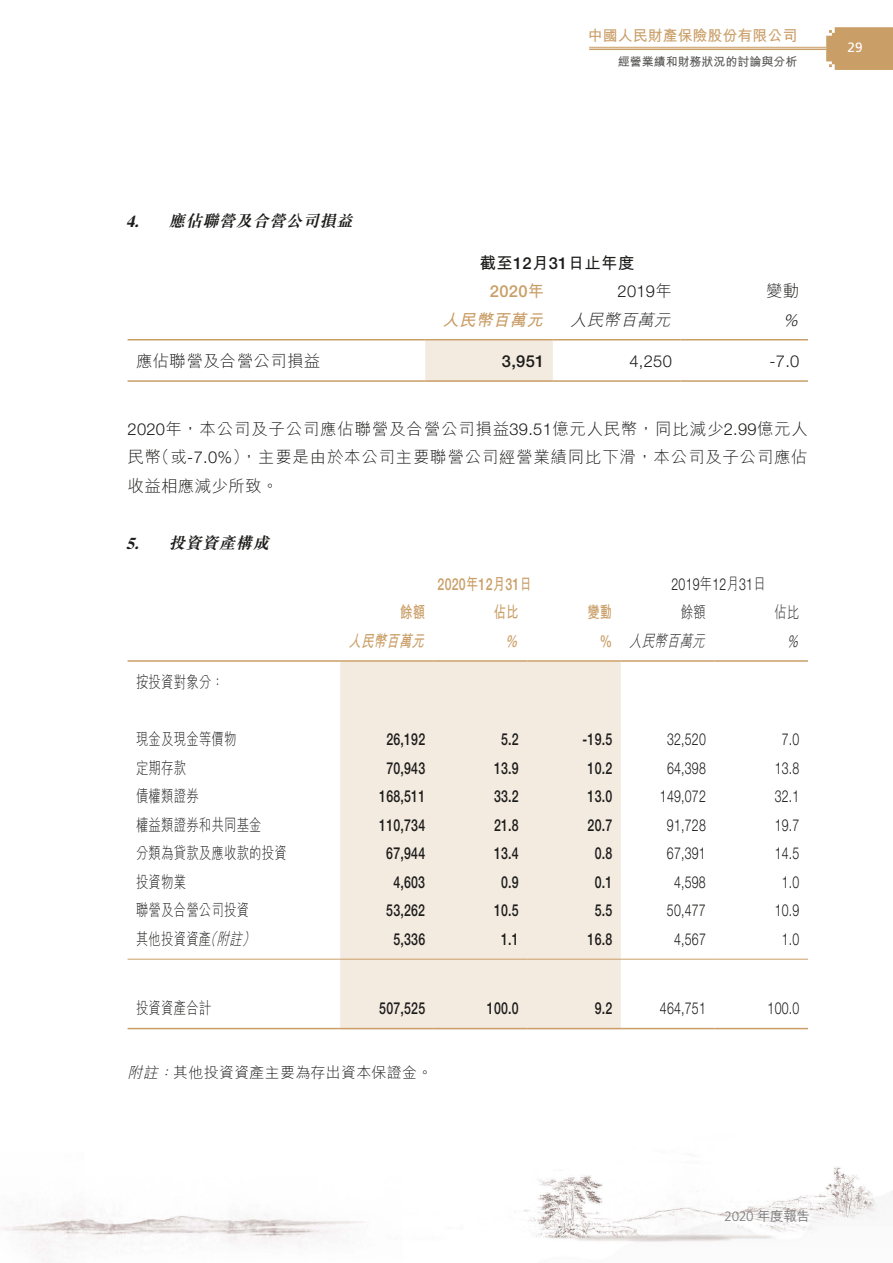
<style>
.page{position:relative;width:893px;height:1263px;background:#fff}
.page>*{position:absolute;margin:0;border:0;box-sizing:border-box;transform-origin:0 0}
.t1{font:500 16.5px "Helvetica Neue LT Std";letter-spacing:.015em;color:#1c1c1b;scale:.75 1}
.t2{font:300 16.5px/28.5px "M Hei HK";letter-spacing:.015em;color:#1c1c1b;text-align:justify}
.t3{font:300 16.5px "Helvetica Neue LT Std";letter-spacing:.015em;color:#1c1c1b;scale:.75 1}
.t4{font:300 16.5px "M Hei HK";letter-spacing:.015em;color:#1c1c1b;scale:.75 1}
.t5{font:italic 700 16.5px "M Sung HK";color:#1c1c1b}
.t6{font:300 16.5px "Helvetica Neue LT Std";letter-spacing:.015em;color:#1c1c1b}
.t7{font:700 16.5px "M Hei HK";letter-spacing:.015em;color:#1c1c1b}
.t8{font:500 16.5px "Helvetica Neue LT Std";letter-spacing:.015em;color:#ca9e67;scale:.75 1}
.t9{font:italic 300 16.5px "M Hei HK";color:#1c1c1b;scale:.75 1}
.t10{font:italic 700 16.5px "M Hei HK";color:#ca9e67}
.t11{font:italic 300 16.5px "M Hei HK";color:#1c1c1b}
.t12{font:700 16.5px "M Hei HK";color:#ca9e67;scale:.75 1}
.t13{font:italic 700 16.5px "M Hei HK";color:#ca9e67;scale:.75 1}
.t14{font:500 16.5px "Helvetica Neue LT Std";letter-spacing:.015em;color:#ca9e67}
.t15{font:500 16.5px "Helvetica Neue LT Std";letter-spacing:.015em;color:#1c1c1b}
.t16{font:italic 300 16.5px "Helvetica Neue LT Std";color:#1c1c1b}
.t17{font:italic 500 16.5px "Helvetica Neue LT Std";color:#ca9e67;scale:.75 1}
.t18{font:italic 300 16.5px "Helvetica Neue LT Std";color:#1c1c1b;scale:.75 1}
.t19{font:300 15px "M Hei HK";letter-spacing:.015em;color:#1c1c1b}
.t20{font:700 15px "M Hei HK";letter-spacing:-.005em;color:#ca9e67}
.t21{font:300 13.5px "Frutiger LT Std";color:#7c7b7b}
.t22{font:13.5px "Frutiger LT Std";color:#fff}
.t23{font:700 12px "M Hei HK";letter-spacing:-.005em;color:#575756}
.s1{font-family:"Times LT Std"}
.s2{font-family:"Helvetica Neue LT Std";font-weight:500}
.s3{font-family:"M Hei HK";font-weight:700}
.s4{font-family:"M Hei HK"}
.s5{font-family:"Helvetica Neue LT Std"}
.s6{font-family:"Helvetica Neue LT Std";font-weight:500;font-style:normal;color:#ca9e67}
.s7{font-style:italic}
.s8{font-family:"M Hei HK";font-weight:500}
</style>
<div class="page">
<img style="left:0;top:46px;width:893px;height:1216px">
<svg style="left:826px;top:27px;width:67px;height:43px;background:#cca26e"></svg>
<hr style="left:589px;top:47px;width:237px;height:1px;background:#ca9e67">
<hr style="left:589px;top:49px;width:237px;height:1px;background:#ca9e67">
<div style="left:425px;top:340px;width:128px;height:40px;background:#f4ebe0"></div>
<hr style="left:128px;top:339px;width:297px;height:1px;background:#ca9e67">
<hr style="left:425px;top:339px;width:128px;height:1px;background:#ca9e67">
<hr style="left:553px;top:339px;width:127px;height:1px;background:#ca9e67">
<hr style="left:680px;top:339px;width:128px;height:1px;background:#ca9e67">
<hr style="left:128px;top:380px;width:297px;height:2px;background:#ca9e67">
<hr style="left:425px;top:380px;width:128px;height:2px;background:#ca9e67">
<hr style="left:553px;top:380px;width:127px;height:2px;background:#ca9e67">
<hr style="left:680px;top:380px;width:128px;height:2px;background:#ca9e67">
<div style="left:340px;top:662px;width:281px;height:366px;background:#f4ebe0"></div>
<hr style="left:128px;top:660px;width:212px;height:2px;background:#ca9e67">
<hr style="left:340px;top:660px;width:94px;height:2px;background:#ca9e67">
<hr style="left:434px;top:660px;width:93px;height:2px;background:#ca9e67">
<hr style="left:527px;top:660px;width:94px;height:2px;background:#ca9e67">
<hr style="left:621px;top:660px;width:93px;height:2px;background:#ca9e67">
<hr style="left:714px;top:660px;width:94px;height:2px;background:#ca9e67">
<hr style="left:128px;top:959px;width:212px;height:1px;background:#ca9e67">
<hr style="left:340px;top:959px;width:94px;height:1px;background:#ca9e67">
<hr style="left:434px;top:959px;width:93px;height:1px;background:#ca9e67">
<hr style="left:527px;top:959px;width:94px;height:1px;background:#ca9e67">
<hr style="left:621px;top:959px;width:93px;height:1px;background:#ca9e67">
<hr style="left:714px;top:959px;width:94px;height:1px;background:#ca9e67">
<hr style="left:128px;top:1028px;width:212px;height:1px;background:#ca9e67">
<hr style="left:340px;top:1028px;width:94px;height:1px;background:#ca9e67">
<hr style="left:434px;top:1028px;width:93px;height:1px;background:#ca9e67">
<hr style="left:527px;top:1028px;width:94px;height:1px;background:#ca9e67">
<hr style="left:621px;top:1028px;width:93px;height:1px;background:#ca9e67">
<hr style="left:714px;top:1028px;width:94px;height:1px;background:#ca9e67">
<p class="t20" style="left:588px;top:24px;width:211px">中國人民財產保險股份有限公司</p>
<p class="t23" style="left:618px;top:53px;width:181px">經營業績和財務狀況的討論與分析</p>
<p class="t22" style="left:847px;top:40px;width:17px">29</p>
<p class="t5" style="left:126px;top:210px;width:233px"><span class="s1">4.</span> 應佔聯營及合營公司損益</p>
<p class="t7" style="left:480px;top:251px;width:156px">截至<span class="s2">12</span>月<span class="s2">31</span>日止年度</p>
<p class="t14" style="left:490px;top:281px;width:56px">2020<span class="s3">年</span></p>
<p class="t6" style="left:618px;top:281px;width:56px">2019<span class="s4">年</span></p>
<p class="t2" style="left:766px;top:276px;width:35px">變動</p>
<p class="t10" style="left:442px;top:308px;width:107px">人民幣百萬元</p>
<p class="t11" style="left:570px;top:308px;width:107px">人民幣百萬元</p>
<p class="t16" style="left:783px;top:310px;width:21px">%</p>
<p class="t2" style="left:136px;top:346px;width:186px">應佔聯營及合營公司損益</p>
<p class="t15" style="left:502px;top:351px;width:44px">3,951</p>
<p class="t6" style="left:629px;top:351px;width:44px">4,250</p>
<p class="t6" style="left:770px;top:351px;width:31px">-7.0</p>
<p class="t2" style="left:128px;top:414px;width:682px"><span class="s5">2020</span>年，本公司及子公司應佔聯營及合營公司損益<span class="s5">39.51</span>億元人民幣，同比減少<span class="s5">2.99</span>億元人民幣（或<span class="s5">-7.0%</span>），主要是由於本公司主要聯營公司經營業績同比下滑，本公司及子公司應佔收益相應減少所致。</p>
<p class="t5" style="left:126px;top:531px;width:149px"><span class="s1">5.</span> 投資資產構成</p>
<p class="t4" style="left:136px;top:670px;width:119px">按投資對象分：</p>
<p class="t8" style="left:438px;top:574px;width:127px">2020<span class="s3">年</span>12<span class="s3">月</span>31<span class="s3">日</span></p>
<p class="t3" style="left:671px;top:574px;width:127px">2019<span class="s4">年</span>12<span class="s4">月</span>31<span class="s4">日</span></p>
<p class="t12" style="left:400px;top:600px;width:35px">餘額</p>
<p class="t12" style="left:494px;top:600px;width:35px">佔比</p>
<p class="t12" style="left:587px;top:600px;width:35px">變動</p>
<p class="t4" style="left:681px;top:601px;width:35px">餘額</p>
<p class="t4" style="left:774px;top:601px;width:35px">佔比</p>
<p class="t13" style="left:348px;top:629px;width:109px">人民幣百萬元</p>
<p class="t17" style="left:505px;top:631px;width:24px">%</p>
<p class="t9" style="left:600px;top:629px;width:148px"><span class="s6">%</span> 人民幣百萬元</p>
<p class="t18" style="left:787px;top:631px;width:22px">%</p>
<p class="t4" style="left:136px;top:727px;width:135px">現金及現金等價物</p>
<p class="t1" style="left:386px;top:729px;width:53px">26,192</p>
<p class="t1" style="left:501px;top:729px;width:25px">5.2</p>
<p class="t1" style="left:583px;top:729px;width:41px">-19.5</p>
<p class="t3" style="left:667px;top:729px;width:53px">32,520</p>
<p class="t3" style="left:782px;top:729px;width:25px">7.0</p>
<p class="t4" style="left:136px;top:756px;width:68px">定期存款</p>
<p class="t1" style="left:386px;top:758px;width:53px">70,943</p>
<p class="t1" style="left:494px;top:758px;width:34px">13.9</p>
<p class="t1" style="left:588px;top:758px;width:34px">10.2</p>
<p class="t3" style="left:667px;top:758px;width:53px">64,398</p>
<p class="t3" style="left:775px;top:758px;width:34px">13.8</p>
<p class="t4" style="left:136px;top:784px;width:85px">債權類證券</p>
<p class="t1" style="left:379px;top:786px;width:63px">168,511</p>
<p class="t1" style="left:494px;top:786px;width:34px">33.2</p>
<p class="t1" style="left:588px;top:786px;width:34px">13.0</p>
<p class="t3" style="left:660px;top:786px;width:63px">149,072</p>
<p class="t3" style="left:775px;top:786px;width:34px">32.1</p>
<p class="t4" style="left:136px;top:813px;width:169px">權益類證券和共同基金</p>
<p class="t1" style="left:379px;top:815px;width:63px">110,734</p>
<p class="t1" style="left:494px;top:815px;width:34px">21.8</p>
<p class="t1" style="left:588px;top:815px;width:34px">20.7</p>
<p class="t3" style="left:667px;top:815px;width:53px">91,728</p>
<p class="t3" style="left:775px;top:815px;width:34px">19.7</p>
<p class="t4" style="left:136px;top:841px;width:203px">分類為貸款及應收款的投資</p>
<p class="t1" style="left:386px;top:843px;width:53px">67,944</p>
<p class="t1" style="left:494px;top:843px;width:34px">13.4</p>
<p class="t1" style="left:595px;top:843px;width:25px">0.8</p>
<p class="t3" style="left:667px;top:843px;width:53px">67,391</p>
<p class="t3" style="left:775px;top:843px;width:34px">14.5</p>
<p class="t4" style="left:136px;top:870px;width:68px">投資物業</p>
<p class="t1" style="left:393px;top:872px;width:44px">4,603</p>
<p class="t1" style="left:501px;top:872px;width:25px">0.9</p>
<p class="t1" style="left:595px;top:872px;width:25px">0.1</p>
<p class="t3" style="left:674px;top:872px;width:44px">4,598</p>
<p class="t3" style="left:782px;top:872px;width:25px">1.0</p>
<p class="t4" style="left:136px;top:898px;width:152px">聯營及合營公司投資</p>
<p class="t1" style="left:386px;top:900px;width:53px">53,262</p>
<p class="t1" style="left:494px;top:900px;width:34px">10.5</p>
<p class="t1" style="left:595px;top:900px;width:25px">5.5</p>
<p class="t3" style="left:667px;top:900px;width:53px">50,477</p>
<p class="t3" style="left:775px;top:900px;width:34px">10.9</p>
<p class="t4" style="left:136px;top:927px;width:166px">其他投資資產<span class="s7">（附註）</span></p>
<p class="t1" style="left:393px;top:929px;width:44px">5,336</p>
<p class="t1" style="left:501px;top:929px;width:25px">1.1</p>
<p class="t1" style="left:588px;top:929px;width:34px">16.8</p>
<p class="t3" style="left:674px;top:929px;width:44px">4,567</p>
<p class="t3" style="left:782px;top:929px;width:25px">1.0</p>
<p class="t4" style="left:136px;top:997px;width:102px">投資資產合計</p>
<p class="t1" style="left:379px;top:999px;width:63px">507,525</p>
<p class="t1" style="left:487px;top:999px;width:44px">100.0</p>
<p class="t1" style="left:595px;top:999px;width:25px">9.2</p>
<p class="t3" style="left:660px;top:998px;width:63px">464,751</p>
<p class="t3" style="left:768px;top:998px;width:44px">100.0</p>
<p class="t19" style="left:128px;top:1061px;width:306px"><span class="s7">附註：</span>其他投資資產主要為存出資本保證金。</p>
<p class="t21" style="left:724px;top:1208px;width:87px">2020 <span class="s8">年度報告</span></p>
</div>
